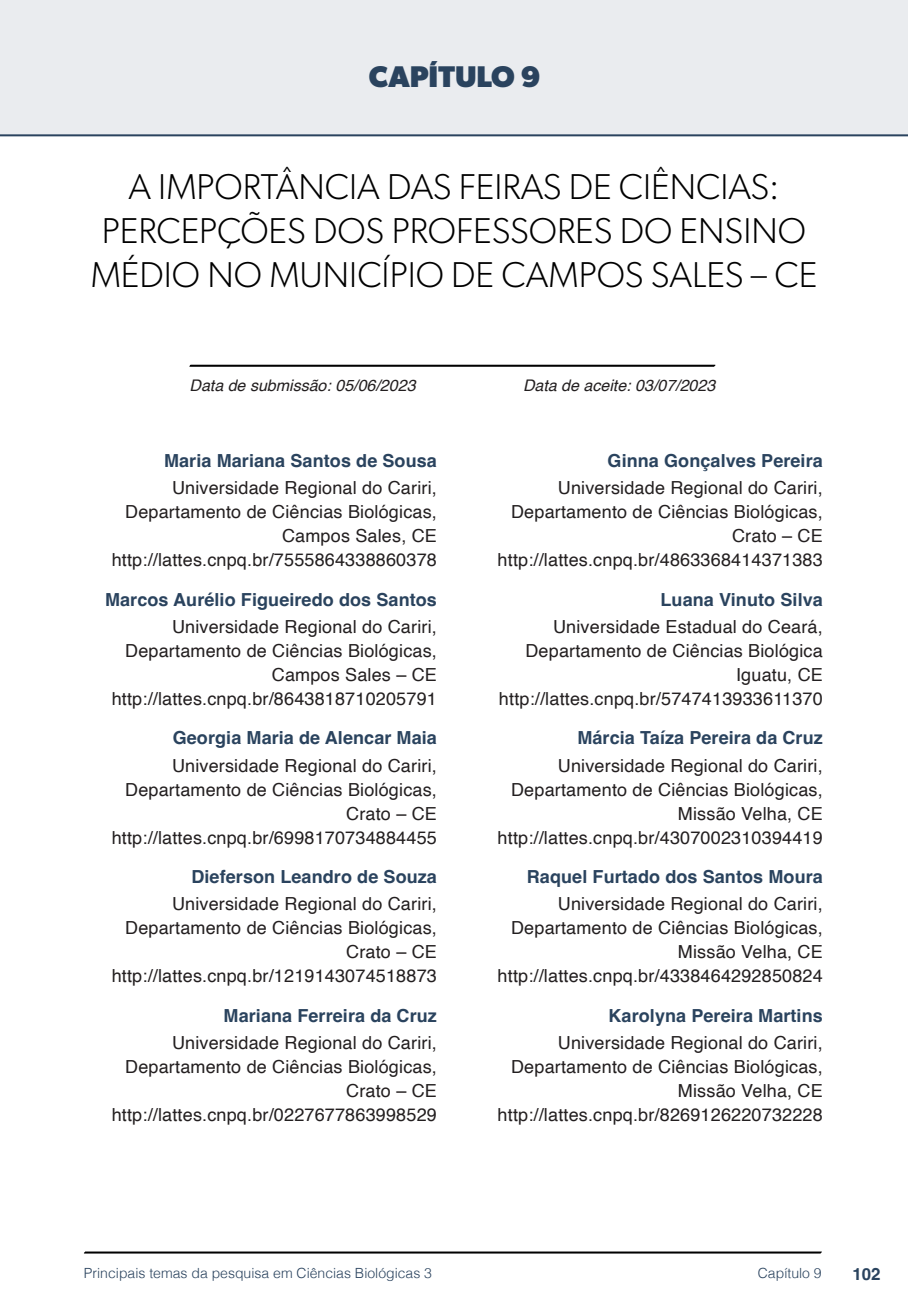
<style>
.page{position:relative;width:908px;height:1304px;background:#fff}
.page>*{position:absolute;margin:0;border:0;box-sizing:border-box;transform-origin:0 0}
.nome_artigos{font:300 36px/44px "Gibson";color:#000;text-align:center}
.capítulos{font:700 30px "Gibson";color:#2a435e}
.info_autores{font:18px/24px "Helvetica";letter-spacing:.01em;color:#231f20;text-align:right}
.nome_autores{font:700 18px "Helvetica";letter-spacing:.005em;color:#2a435e}
.t1{font:700 16.8px "Helvetica";color:#2a435e}
.data{font:italic 16px "Helvetica";color:#231f20}
.t2{font:300 14px "Helvetica";color:#2a435e}
</style>
<div class="page">
<svg style="left:84px;top:1251px;width:737px;height:3px;background:#515151"></svg>
<div style="left:0;top:0;width:907px;height:136px;background:#eaecef"></div>
<svg style="left:189px;top:364px;width:526px;height:3px;background:#4f4f4f"></svg>
<div style="left:44px;top:72px;width:68px;height:61px;background:#eaecef"></div>
<p class="capítulos" style="left:369px;top:58px;width:173px">CAPÍTULO 9</p>
<p class="nome_artigos" style="left:91px;top:164px;width:727px">A IMPORTÂNCIA DAS FEIRAS DE CIÊNCIAS:<br>PERCEPÇÕES DOS PROFESSORES DO ENSINO<br>MÉDIO NO MUNICÍPIO DE CAMPOS SALES – CE</p>
<p class="data" style="left:189px;top:373px;width:227px">Data de submissão: 05/06/2023</p>
<p class="data" style="left:523px;top:373px;width:194px">Data de aceite: 03/07/2023</p>
<p class="nome_autores" style="left:164px;top:450px;width:274px">Maria Mariana Santos de Sousa</p>
<p class="info_autores" style="left:125px;top:477px;width:313px">Universidade Regional do Cariri,<br>Departamento de Ciências Biológicas,<br>Campos Sales, CE</p>
<p class="info_autores" style="left:112px;top:549px;width:326px">http://lattes.cnpq.br/7555864338860378</p>
<p class="nome_autores" style="left:105px;top:588px;width:333px">Marcos Aurélio Figueiredo dos Santos</p>
<p class="info_autores" style="left:125px;top:615px;width:313px">Universidade Regional do Cariri,<br>Departamento de Ciências Biológicas,<br>Campos Sales – CE</p>
<p class="info_autores" style="left:112px;top:687px;width:326px">http://lattes.cnpq.br/8643818710205791</p>
<p class="nome_autores" style="left:173px;top:727px;width:265px">Georgia Maria de Alencar Maia</p>
<p class="info_autores" style="left:125px;top:754px;width:313px">Universidade Regional do Cariri,<br>Departamento de Ciências Biológicas,<br>Crato – CE</p>
<p class="info_autores" style="left:112px;top:826px;width:326px">http://lattes.cnpq.br/6998170734884455</p>
<p class="nome_autores" style="left:191px;top:866px;width:247px">Dieferson Leandro de Souza</p>
<p class="info_autores" style="left:125px;top:893px;width:313px">Universidade Regional do Cariri,<br>Departamento de Ciências Biológicas,<br>Crato – CE</p>
<p class="info_autores" style="left:112px;top:965px;width:326px">http://lattes.cnpq.br/1219143074518873</p>
<p class="nome_autores" style="left:223px;top:1004px;width:215px">Mariana Ferreira da Cruz</p>
<p class="info_autores" style="left:125px;top:1031px;width:313px">Universidade Regional do Cariri,<br>Departamento de Ciências Biológicas,<br>Crato – CE</p>
<p class="info_autores" style="left:112px;top:1103px;width:326px">http://lattes.cnpq.br/0227677863998529</p>
<p class="nome_autores" style="left:607px;top:450px;width:217px">Ginna Gonçalves Pereira</p>
<p class="info_autores" style="left:511px;top:477px;width:313px">Universidade Regional do Cariri,<br>Departamento de Ciências Biológicas,<br>Crato – CE</p>
<p class="info_autores" style="left:497px;top:549px;width:326px">http://lattes.cnpq.br/4863368414371383</p>
<p class="nome_autores" style="left:660px;top:588px;width:164px">Luana Vinuto Silva</p>
<p class="info_autores" style="left:525px;top:615px;width:299px">Universidade Estadual do Ceará,<br>Departamento de Ciências Biológica<br>Iguatu, CE</p>
<p class="info_autores" style="left:498px;top:687px;width:325px">http://lattes.cnpq.br/5747413933611370</p>
<p class="nome_autores" style="left:577px;top:727px;width:247px">Márcia Taíza Pereira da Cruz</p>
<p class="info_autores" style="left:511px;top:754px;width:313px">Universidade Regional do Cariri,<br>Departamento de Ciências Biológicas,<br>Missão Velha, CE</p>
<p class="info_autores" style="left:497px;top:826px;width:326px">http://lattes.cnpq.br/4307002310394419</p>
<p class="nome_autores" style="left:526px;top:866px;width:297px">Raquel Furtado dos Santos Moura</p>
<p class="info_autores" style="left:511px;top:893px;width:313px">Universidade Regional do Cariri,<br>Departamento de Ciências Biológicas,<br>Missão Velha, CE</p>
<p class="info_autores" style="left:497px;top:965px;width:326px">http://lattes.cnpq.br/4338464292850824</p>
<p class="nome_autores" style="left:608px;top:1004px;width:216px">Karolyna Pereira Martins</p>
<p class="info_autores" style="left:511px;top:1031px;width:313px">Universidade Regional do Cariri,<br>Departamento de Ciências Biológicas,<br>Missão Velha, CE</p>
<p class="info_autores" style="left:497px;top:1103px;width:326px">http://lattes.cnpq.br/8269126220732228</p>
<p class="t2" style="left:84px;top:1261px;width:349px">Principais temas da pesquisa em Ciências Biológicas 3</p>
<p class="t2" style="left:757px;top:1261px;width:65px">Capítulo 9</p>
<p class="t1" style="left:851px;top:1264px;width:30px">102</p>
</div>
